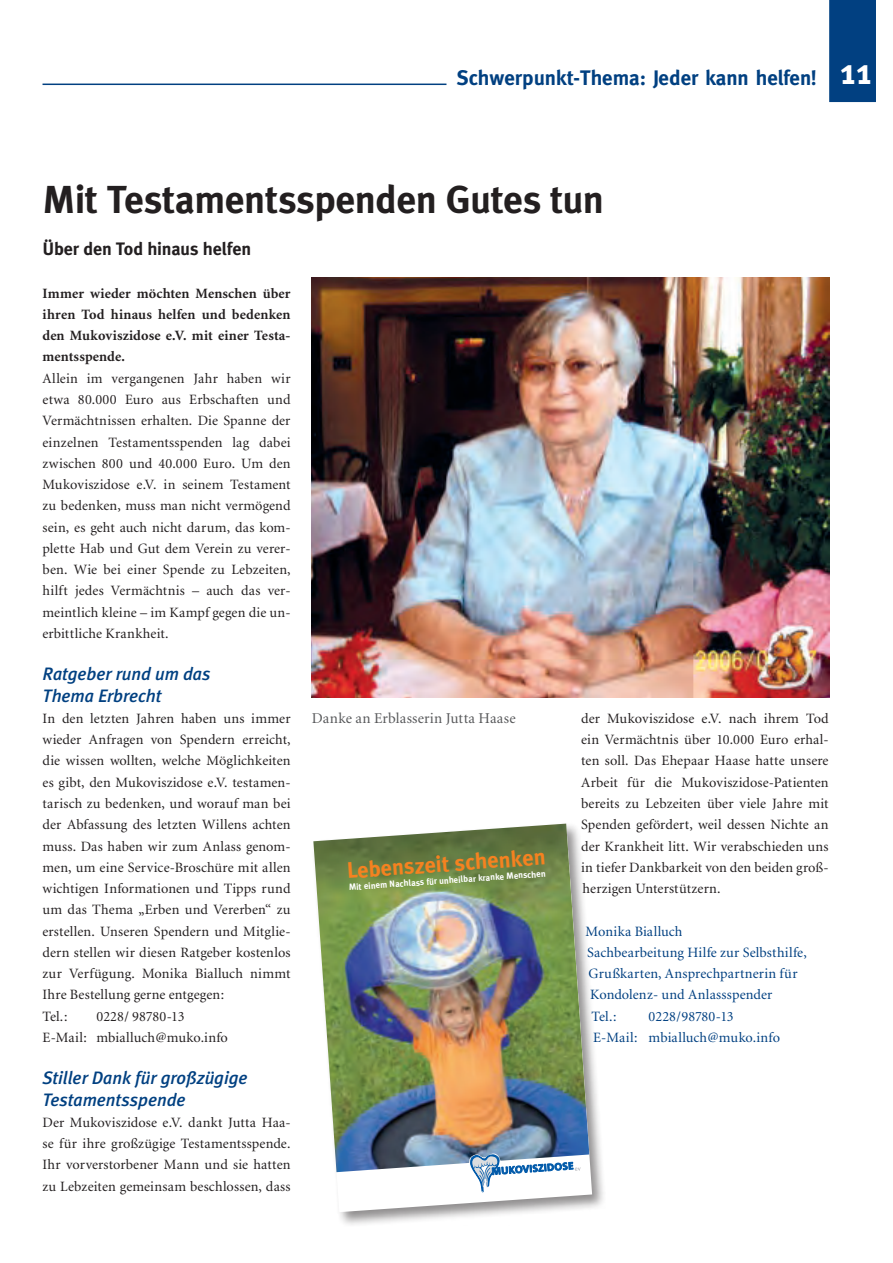
<style>
.page{position:relative;width:893px;height:1263px;background:#fff}
.page>*{position:absolute;margin:0;border:0;box-sizing:border-box;transform-origin:0 0}
.t1{font:700 39px "Meta Plus";letter-spacing:-.01em;color:#231f20}
.t2{font:700 22.5px "Meta Plus";color:#f58220}
.t3{font:700 21px "Meta";color:#014081}
.t4{font:italic 500 18px/21.3px "Meta Plus";letter-spacing:-.005em;color:#014081}
.t5{font:700 18px "Meta Plus";letter-spacing:-.005em;color:#231f20}
.t6{font:15px "Minion";letter-spacing:.01em;color:#57585a}
.t7{font:14.25px/21.3px "Minion";letter-spacing:.01em;color:#231f20;text-align:justify}
.t8{font:14.25px/21.3px "Minion";letter-spacing:.01em;color:#014081}
.t9{font:700 14.25px/21.3px "Minion";letter-spacing:.01em;color:#231f20;text-align:justify}
.t10{font:700 9px "Meta Plus";color:#fff}
.s1{font-size:36px;color:#fff}
</style>
<div class="page">
<div style="left:829px;top:0;width:47px;height:102px;background:#014081"></div>
<hr style="left:43px;top:84px;width:403px;height:1px;background:#014081">
<img style="left:312px;top:277px;width:517px;height:421px">
<div style="left:310px;top:821px;width:297px;height:406px;background:#231f20;opacity:.5"></div>
<img style="left:313px;top:824px;width:279px;height:388px">
<svg style="left:433px;top:824px;width:13px;height:3px"></svg>
<svg style="left:460px;top:1208px;width:13px;height:4px"></svg>
<svg style="left:313px;top:1021px;width:4px;height:13px"></svg>
<svg style="left:590px;top:1002px;width:3px;height:12px"></svg>
<h3 class="t3" style="left:457px;top:66px;width:416px">Schwerpunkt-Thema: Jeder kann helfen! <span class="s1">11</span></h3>
<h1 class="t1" style="left:43px;top:177px;width:563px">Mit Testamentsspenden Gutes tun</h1>
<p class="t5" style="left:43px;top:238px;width:210px">Über den Tod hinaus helfen</p>
<p class="t9" style="left:43px;top:283px;width:250px">Immer wieder möchten Menschen über ihren Tod hinaus helfen und bedenken den Mukoviszidose e.V. mit einer Testa&shy;mentsspende.</p>
<p class="t7" style="left:43px;top:368px;width:250px">Allein im vergangenen Jahr haben wir etwa 80.000 Euro aus Erbschaften und Vermächtnissen erhalten. Die Spanne der einzelnen Testamentsspenden lag dabei zwischen 800 und 40.000 Euro. Um den Mukoviszidose e.V. in seinem Testament zu bedenken, muss man nicht vermögend sein, es geht auch nicht darum, das kom&shy;plette Hab und Gut dem Verein zu verer&shy;ben. Wie bei einer Spende zu Lebzeiten, hilft jedes Vermächtnis – auch das ver&shy;meintlich kleine – im Kampf gegen die un&shy;erbittliche Krankheit.</p>
<p class="t4" style="left:43px;top:663px;width:170px">Ratgeber rund um das<br>Thema Erbrecht</p>
<p class="t7" style="left:43px;top:708px;width:250px;text-align:left">In den letzten Jahren haben uns immer wieder Anfragen von Spendern erreicht, die wissen wollten, welche Möglichkeiten es gibt, den Mukoviszidose e.V. testamen&shy;tarisch zu bedenken, und worauf man bei der Abfassung des letzten Willens achten muss. Das haben wir zum Anlass genom&shy;men, um eine Service-Broschüre mit allen wichtigen Informationen und Tipps rund um das Thema „Erben und Vererben“ zu erstellen. Unseren Spendern und Mitglie&shy;dern stellen wir diesen Ratgeber kostenlos zur Verfügung. Monika Bialluch nimmt Ihre Bestellung gerne entgegen:<br>Tel.:</p>
<p class="t7" style="left:43px;top:1006px;width:187px;text-indent:54px">0228/ 98780-13<br>E-Mail: mbialluch@muko.info</p>
<p class="t4" style="left:43px;top:1067px;width:207px">Stiller Dank für großzügige<br>Testamentsspende</p>
<p class="t7" style="left:43px;top:1112px;width:250px">Der Mukoviszidose e.V. dankt Jutta Haa&shy;se für ihre großzügige Testamentsspende.<br>Ihr vorverstorbener Mann und sie hatten zu Lebzeiten gemeinsam beschlossen, dass</p>
<p class="t6" style="left:312px;top:711px;width:205px">Danke an Erblasserin Jutta Haase</p>
<h2 class="t2" style="left:346px;top:857px;width:201px;rotate:-4deg">Lebenszeit schenken</h2>
<p class="t10" style="left:348px;top:882px;width:199px;rotate:-4deg">Mit einem Nachlass für unheilbar kranke Menschen</p>
<p class="t7" style="left:581px;top:708px;width:249px">der Mukoviszidose e.V. nach ihrem Tod ein Vermächtnis über 10.000 Euro erhal&shy;ten soll. Das Ehepaar Haase hatte unsere Arbeit für die Mukoviszidose-Patienten bereits zu Lebzeiten über viele Jahre mit Spenden gefördert, weil dessen Nichte an der Krankheit litt. Wir verabschieden uns in tiefer Dankbarkeit von den beiden groß&shy;herzigen Unterstützern.</p>
<p class="t8" style="left:586px;top:921px;width:98px">Monika Bialluch</p>
<p class="t8" style="left:587px;top:942px;width:221px">Sachbearbeitung Hilfe zur Selbsthilfe,</p>
<p class="t8" style="left:589px;top:963px;width:210px">Grußkarten, Ansprechpartnerin für</p>
<p class="t8" style="left:590px;top:985px;width:184px">Kondolenz- und Anlassspender</p>
<p class="t8" style="left:592px;top:1006px;width:26px">Tel.:</p>
<p class="t8" style="left:593px;top:1006px;width:188px;text-indent:56px">0228/98780-13<br>E-Mail: mbialluch@muko.info</p>
</div>
